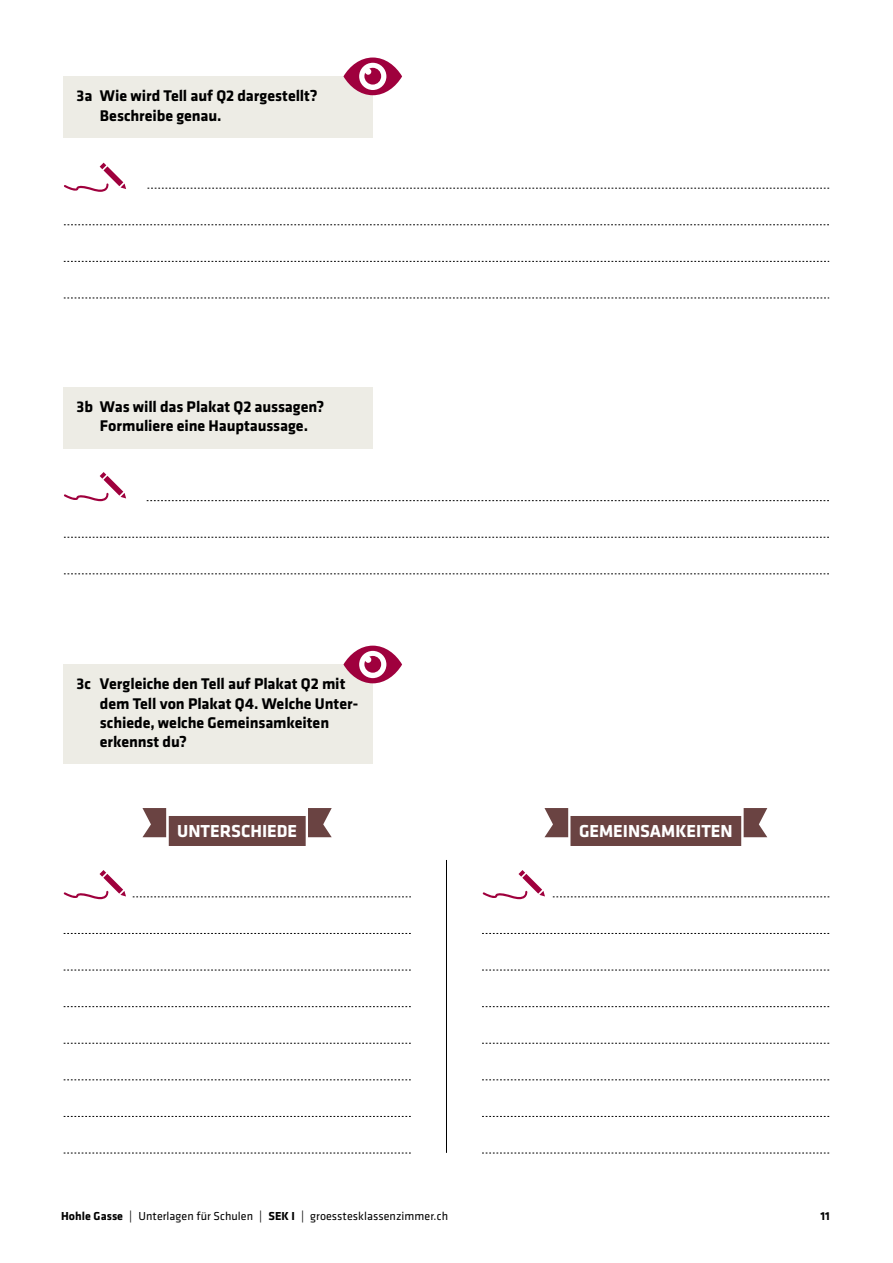
<style>
.page{position:relative;width:893px;height:1263px;background:#fff}
.page>*{position:absolute;margin:0;border:0;box-sizing:border-box;transform-origin:0 0}
.t1{font:700 18px "Klavika";color:#fff}
.t2{font:700 16.05px/19.2px "Klavika";letter-spacing:-.005em;color:#000}
.t3{font:12px "Klavika";letter-spacing:.005em;color:#000}
.t4{font:700 12px "Klavika";color:#000}
.s1{font-weight:700}
</style>
<div class="page">
<svg style="left:64px;top:537px;width:765px;height:1px"></svg>
<svg style="left:64px;top:224px;width:765px;height:1px"></svg>
<svg style="left:147px;top:500px;width:682px;height:1px"></svg>
<svg style="left:64px;top:574px;width:765px;height:1px"></svg>
<svg style="left:64px;top:261px;width:765px;height:1px"></svg>
<svg style="left:64px;top:298px;width:765px;height:1px"></svg>
<svg style="left:64px;top:163px;width:62px;height:29px"></svg>
<svg style="left:64px;top:472px;width:62px;height:29px"></svg>
<svg style="left:147px;top:188px;width:682px;height:1px"></svg>
<svg style="left:64px;top:933px;width:347px;height:1px"></svg>
<svg style="left:482px;top:933px;width:347px;height:1px"></svg>
<svg style="left:64px;top:1006px;width:347px;height:1px"></svg>
<svg style="left:482px;top:1006px;width:347px;height:1px"></svg>
<svg style="left:64px;top:1079px;width:347px;height:1px"></svg>
<svg style="left:482px;top:1079px;width:347px;height:1px"></svg>
<svg style="left:133px;top:896px;width:278px;height:1px"></svg>
<svg style="left:553px;top:896px;width:276px;height:1px"></svg>
<svg style="left:64px;top:970px;width:347px;height:1px"></svg>
<svg style="left:482px;top:970px;width:347px;height:1px"></svg>
<svg style="left:64px;top:1043px;width:347px;height:1px"></svg>
<svg style="left:482px;top:1043px;width:347px;height:1px"></svg>
<svg style="left:64px;top:1116px;width:347px;height:1px"></svg>
<svg style="left:64px;top:1153px;width:347px;height:1px"></svg>
<svg style="left:482px;top:1116px;width:347px;height:1px"></svg>
<svg style="left:482px;top:1153px;width:347px;height:1px"></svg>
<svg style="left:142px;top:808px;width:24px;height:29px"></svg>
<svg style="left:308px;top:808px;width:24px;height:29px"></svg>
<div style="left:169px;top:816px;width:137px;height:30px;background:#6a4342"></div>
<svg style="left:544px;top:808px;width:24px;height:29px"></svg>
<svg style="left:744px;top:808px;width:23px;height:29px"></svg>
<div style="left:570px;top:816px;width:171px;height:30px;background:#6a4342"></div>
<hr style="left:446px;top:860px;width:1px;height:293px;background:#000">
<svg style="left:64px;top:870px;width:62px;height:29px"></svg>
<svg style="left:483px;top:870px;width:62px;height:29px"></svg>
<div style="left:64px;top:77px;width:309px;height:61px;background:#edece5"></div>
<div style="left:64px;top:387px;width:309px;height:61px;background:#edece5"></div>
<div style="left:64px;top:664px;width:309px;height:100px;background:#edece5"></div>
<svg style="left:343px;top:58px;width:59px;height:37px"></svg>
<svg style="left:343px;top:646px;width:59px;height:37px"></svg>
<p class="t2" style="left:100px;top:87px;width:219px;text-indent:-23px">3a Wie wird Tell auf Q2 dargestellt?<br>Beschreibe genau.</p>
<p class="t2" style="left:77px;top:397px;width:249px;text-align:center">3b Was will das Plakat Q2 aussagen?<br>Formuliere eine Hauptaussage.</p>
<p class="t2" style="left:100px;top:675px;width:260px;text-indent:-23px">3c Vergleiche den Tell auf Plakat Q2 mit dem Tell von Plakat Q4. Welche Unter&shy;schiede, welche Gemeinsamkeiten erkennst du?</p>
<p class="t1" style="left:177px;top:821px;width:121px">UNTERSCHIEDE</p>
<p class="t1" style="left:579px;top:821px;width:155px">GEMEINSAMKEITEN</p>
<p class="t3" style="left:61px;top:1210px;width:388px"><span class="s1">Hohle Gasse</span> | Unterlagen für Schulen | <span class="s1">SEK I</span> | groesstesklassenzimmer.ch</p>
<p class="t4" style="left:821px;top:1210px;width:11px">11</p>
</div>
